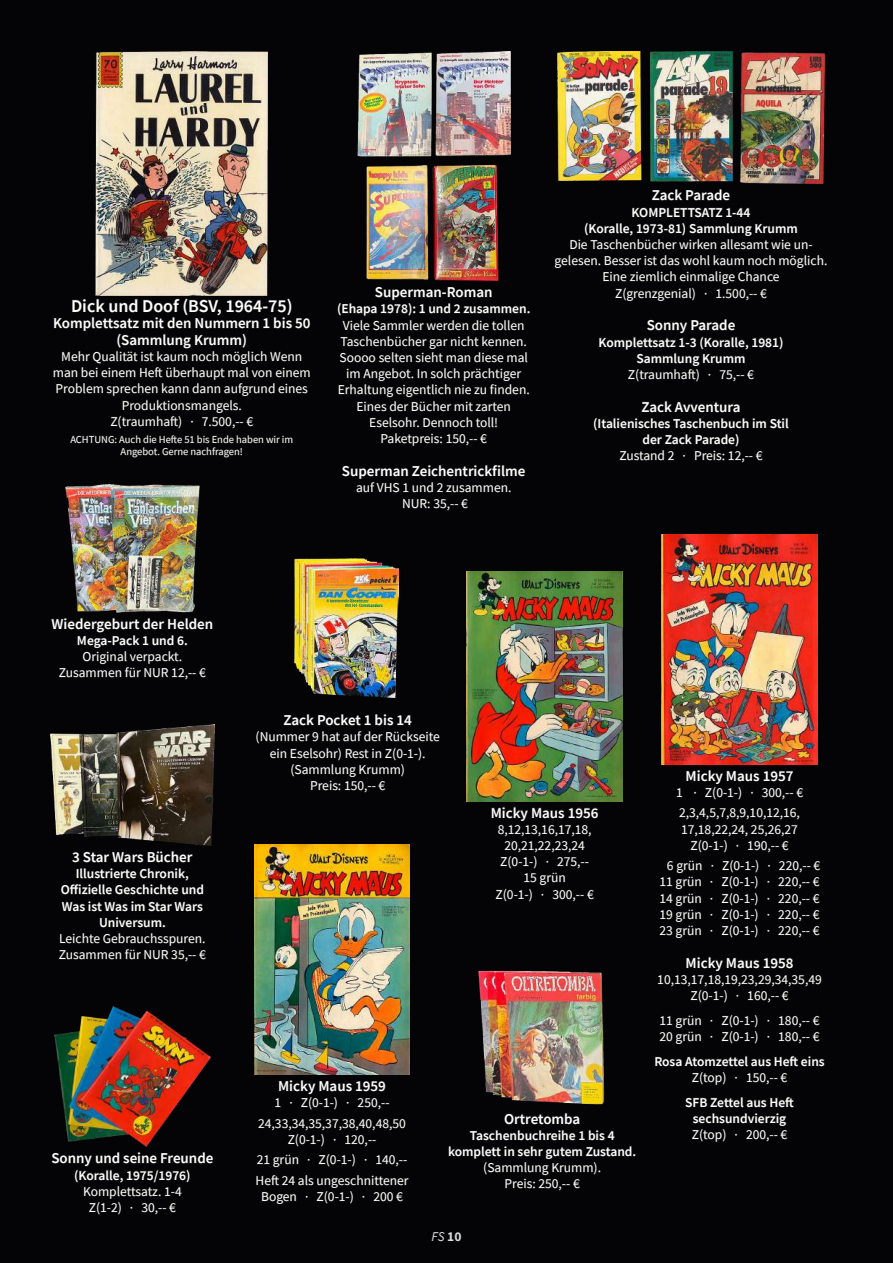
<style>
.page{position:relative;width:893px;height:1263px;background:#040407}
.page>*{position:absolute;margin:0;border:0;box-sizing:border-box;transform-origin:0 0}
.t1{font:600 18px "Source Sans Pro";color:#fff}
.t2{font:600 15px/16.5px "Source Sans Pro";color:#fff;text-align:center}
.t3{font:13.5px/16.2px "Source Sans Pro";color:#fff;text-align:center}
.t4{font:600 13.5px/16.2px "Source Sans Pro";color:#fff;text-align:center}
.t5{font:italic 13.5px "Source Sans Pro";color:#d9dada}
.t6{font:10.5px/12.6px "Source Sans Pro";color:#fff;text-align:center}
.s1{font-weight:700;font-style:normal}
</style>
<div class="page">
<img style="left:96px;top:51px;width:172px;height:244px">
<svg style="left:54px;top:298px;width:256px;height:160px"></svg>
<img style="left:54px;top:1006px;width:156px;height:141px">
<svg style="left:52px;top:1152px;width:161px;height:63px"></svg>
<img style="left:557px;top:51px;width:268px;height:133px">
<svg style="left:555px;top:189px;width:272px;height:112px"></svg>
<svg style="left:594px;top:319px;width:195px;height:144px"></svg>
<img style="left:65px;top:485px;width:134px;height:127px">
<svg style="left:51px;top:618px;width:162px;height:62px"></svg>
<img style="left:50px;top:724px;width:165px;height:121px">
<svg style="left:59px;top:851px;width:147px;height:111px"></svg>
<img style="left:357px;top:51px;width:153px;height:230px">
<svg style="left:338px;top:287px;width:192px;height:224px"></svg>
<img style="left:467px;top:571px;width:156px;height:230px">
<svg style="left:492px;top:806px;width:106px;height:95px"></svg>
<img style="left:662px;top:534px;width:155px;height:230px">
<svg style="left:677px;top:770px;width:126px;height:30px"></svg>
<svg style="left:655px;top:808px;width:170px;height:334px"></svg>
<img style="left:254px;top:845px;width:156px;height:229px">
<svg style="left:275px;top:1080px;width:114px;height:30px"></svg>
<svg style="left:256px;top:1118px;width:153px;height:87px"></svg>
<img style="left:294px;top:558px;width:104px;height:140px">
<svg style="left:256px;top:714px;width:184px;height:79px"></svg>
<img style="left:479px;top:970px;width:126px;height:135px">
<svg style="left:449px;top:1112px;width:187px;height:79px"></svg>
<h1 class="t1" style="left:71px;top:294px;width:223px">Dick und Doof (BSV, 1964-75)</h1>
<p class="t2" style="left:53px;top:315px;width:259px">Komplettsatz mit den Nummern 1 bis 50 (Sammlung Krumm)</p>
<p class="t3" style="left:53px;top:348px;width:259px">Mehr Qualität ist kaum noch möglich Wenn man bei einem Heft überhaupt mal von einem Problem sprechen kann dann aufgrund eines Produktionsmangels.<br>Z(traumhaft) · 7.500,-- €</p>
<p class="t6" style="left:70px;top:433px;width:224px">ACHTUNG: Auch die Hefte 51 bis Ende haben wir im<br>Angebot. Gerne nachfragen!</p>
<p class="t2" style="left:375px;top:284px;width:119px">Superman-Roman</p>
<p class="t4" style="left:337px;top:301px;width:195px">(Ehapa 1978): 1 und 2 zusammen.</p>
<p class="t3" style="left:338px;top:317px;width:193px">Viele Sammler werden die tollen<br>Taschenbücher gar nicht kennen.<br>Soooo selten sieht man diese mal im Angebot. In solch prächtiger<br>Erhaltung eigentlich nie zu finden.<br>Eines der Bücher mit zarten<br>Eselsohr. Dennoch toll!<br>Paketpreis: 150,-- €</p>
<p class="t2" style="left:342px;top:462px;width:185px">Superman Zeichentrickfilme</p>
<p class="t3" style="left:356px;top:479px;width:157px">auf VHS 1 und 2 zusammen.<br>NUR: 35,-- €</p>
<p class="t2" style="left:652px;top:187px;width:80px">Zack Parade</p>
<p class="t4" style="left:584px;top:204px;width:215px">KOMPLETTSATZ 1-44<br>(Koralle, 1973-81) Sammlung Krumm</p>
<p class="t3" style="left:555px;top:236px;width:274px">Die Taschenbücher wirken allesamt wie un&shy;gelesen. Besser ist das wohl kaum noch möglich.<br>Eine ziemlich einmalige Chance<br>Z(grenzgenial) · 1.500,-- €</p>
<p class="t2" style="left:647px;top:317px;width:90px">Sonny Parade</p>
<p class="t4" style="left:598px;top:334px;width:187px">Komplettsatz 1-3 (Koralle, 1981)<br>Sammlung Krumm</p>
<p class="t3" style="left:628px;top:366px;width:128px">Z(traumhaft) · 75,-- €</p>
<p class="t2" style="left:641px;top:398px;width:101px">Zack Avventura</p>
<p class="t4" style="left:593px;top:415px;width:197px">(Italienisches Taschenbuch im Stil der Zack Parade)</p>
<p class="t3" style="left:619px;top:448px;width:145px">Zustand 2 · Preis: 12,-- €</p>
<p class="t2" style="left:52px;top:615px;width:163px">Wiedergeburt der Helden</p>
<p class="t4" style="left:77px;top:632px;width:112px">Mega-Pack 1 und 6.</p>
<p class="t3" style="left:59px;top:648px;width:149px">Original verpackt.<br>Zusammen für NUR 12,-- €</p>
<p class="t2" style="left:72px;top:849px;width:122px">3 Star Wars Bücher</p>
<p class="t4" style="left:61px;top:865px;width:145px">Illustrierte Chronik,<br>Offizielle Geschichte und<br>Was ist Was im Star Wars<br>Universum.</p>
<p class="t3" style="left:59px;top:930px;width:149px;text-align:left">Leichte Gebrauchsspuren.<br>Zusammen für NUR 35,-- €</p>
<p class="t2" style="left:51px;top:1150px;width:164px">Sonny und seine Freunde</p>
<p class="t4" style="left:74px;top:1167px;width:118px">(Koralle, 1975/1976)</p>
<p class="t3" style="left:83px;top:1183px;width:100px">Komplettsatz. 1-4<br>Z(1-2) · 30,-- €</p>
<p class="t2" style="left:284px;top:712px;width:130px">Zack Pocket 1 bis 14</p>
<p class="t3" style="left:256px;top:729px;width:186px">(Nummer 9 hat auf der Rückseite ein Eselsohr) Rest in Z(0-1-). (Sammlung Krumm)<br>Preis: 150,-- €</p>
<p class="t2" style="left:491px;top:804px;width:109px">Micky Maus 1956</p>
<p class="t3" style="left:496px;top:821px;width:100px">8,12,13,16,17,18,<br>20,21,22,23,24<br>Z(0-1-) · 275,--<br>15 grün<br>Z(0-1-) · 300,-- €</p>
<p class="t2" style="left:278px;top:1078px;width:109px">Micky Maus 1959</p>
<p class="t3" style="left:258px;top:1092px;width:149px;line-height:20.4px">1 · Z(0-1-) · 250,--<br>24,33,34,35,37,38,40,48,50</p>
<p class="t3" style="left:256px;top:1129px;width:154px;line-height:20.4px">Z(0-1-) · 120,--<br>21 grün · Z(0-1-) · 140,--<br>Heft 24 als ungeschnittener</p>
<p class="t3" style="left:261px;top:1188px;width:143px">Bogen · Z(0-1-) · 200 €</p>
<p class="t2" style="left:504px;top:1110px;width:78px">Ortretomba</p>
<p class="t4" style="left:448px;top:1127px;width:190px">Taschenbuchreihe 1 bis 4 komplett in sehr gutem Zustand.</p>
<p class="t3" style="left:483px;top:1159px;width:119px">(Sammlung Krumm).<br>Preis: 250,-- €</p>
<p class="t5" style="left:431px;top:1227px;width:31px">FS <span class="s1">10</span></p>
<p class="t2" style="left:686px;top:767px;width:109px">Micky Maus 1957</p>
<p class="t3" style="left:676px;top:782px;width:129px;line-height:20.4px;text-align:left">1 · Z(0-1-) · 300,-- €<br>2,3,4,5,7,8,9,10,12,16,</p>
<p class="t3" style="left:681px;top:821px;width:118px">17,18,22,24, 25,26,27<br>Z(0-1-) · 190,-- €</p>
<p class="t3" style="left:659px;top:857px;width:162px">6 grün · Z(0-1-) · 220,-- €<br>11 grün · Z(0-1-) · 220,-- €<br>14 grün · Z(0-1-) · 220,-- €<br>19 grün · Z(0-1-) · 220,-- €<br>23 grün · Z(0-1-) · 220,-- €</p>
<p class="t2" style="left:686px;top:954px;width:109px">Micky Maus 1958</p>
<p class="t3" style="left:657px;top:971px;width:166px">10,13,17,18,19,23,29,34,35,49<br>Z(0-1-) · 160,-- €</p>
<p class="t3" style="left:659px;top:1012px;width:162px;text-align:left">11 grün · Z(0-1-) · 180,-- €<br>20 grün · Z(0-1-) · 180,-- €</p>
<p class="t4" style="left:654px;top:1053px;width:172px">Rosa Atomzettel aus Heft eins</p>
<p class="t3" style="left:692px;top:1069px;width:97px">Z(top) · 150,-- €</p>
<p class="t4" style="left:685px;top:1094px;width:110px">SFB Zettel aus Heft sechsundvierzig</p>
<p class="t3" style="left:692px;top:1126px;width:97px">Z(top) · 200,-- €</p>
</div>
